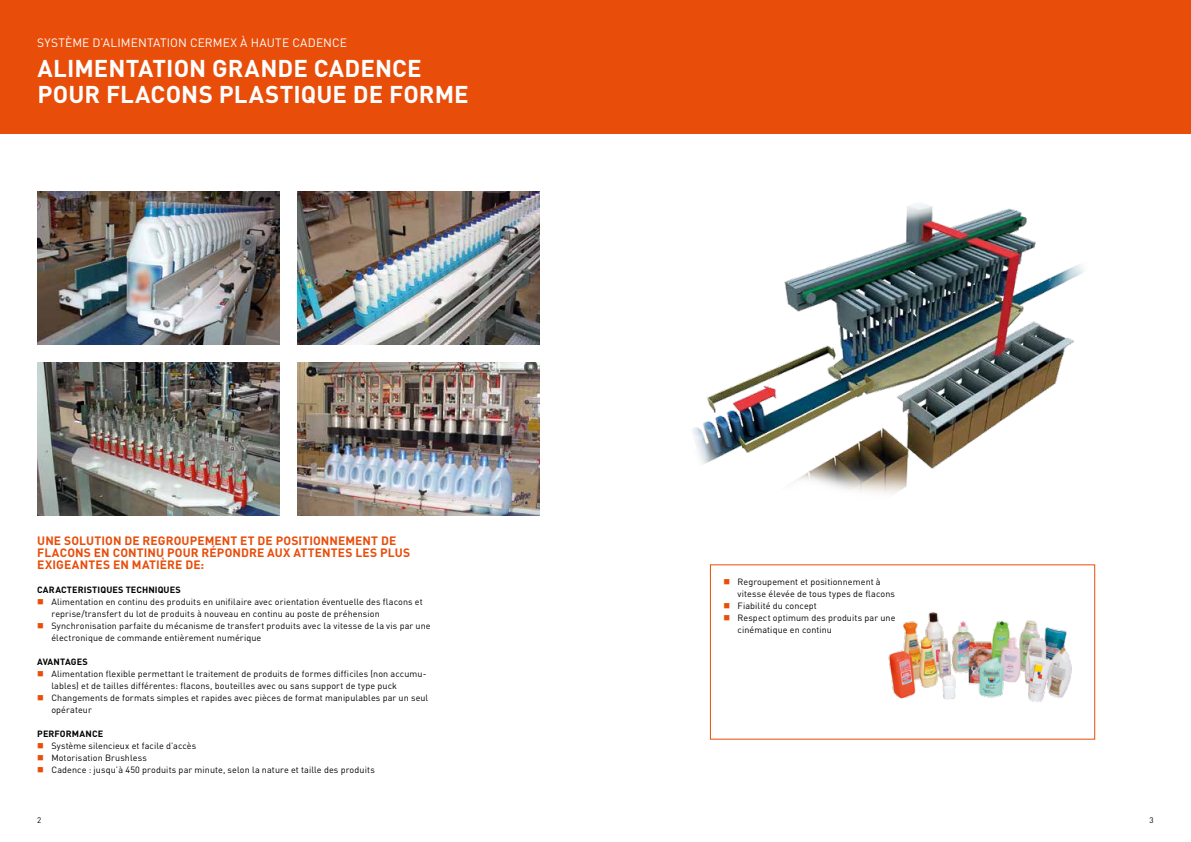
<style>
.page{position:relative;width:1191px;height:842px;background:#fff}
.page>*{position:absolute;margin:0;border:0;box-sizing:border-box;transform-origin:0 0}
.t1{font:700 24px/26px "DINOT";letter-spacing:.005em;color:#fff}
.t2{font:700 12px/12px "DINOT";letter-spacing:.01em;color:#e94d0a}
.t3{font:12px "DINOT";letter-spacing:.005em;color:#fff}
.t4{font:9px/12px "DINOT";letter-spacing:.01em;color:#000}
.t5{font:700 9px "DINOT";letter-spacing:.015em;color:#000}
.t6{font:8px "DINOT";color:#000}
.s1{color:#e94d0a}
</style>
<div class="page">
<img style="left:37px;top:191px;width:242px;height:153px">
<img style="left:298px;top:191px;width:241px;height:153px">
<img style="left:37px;top:363px;width:242px;height:153px">
<img style="left:298px;top:363px;width:241px;height:153px">
<img style="left:692px;top:203px;width:392px;height:291px">
<img style="left:888px;top:612px;width:184px;height:90px">
<div style="left:0;top:0;width:1191px;height:134px;background:#e94d0a"></div>
<div style="left:710px;top:565px;width:385px;height:174px;border:1px solid #e94d0a"></div>
<h2 class="t3" style="left:37px;top:36px;width:311px">SYSTÈME D’ALIMENTATION CERMEX À HAUTE CADENCE</h2>
<h1 class="t1" style="left:37px;top:54px;width:433px">ALIMENTATION GRANDE CADENCE<br>POUR FLACONS PLASTIQUE DE FORME</h1>
<h2 class="t2" style="left:37px;top:534px;width:374px">UNE SOLUTION DE REGROUPEMENT ET DE POSITIONNEMENT DE<br>FLACONS EN CONTINU POUR RÉPONDRE AUX ATTENTES LES PLUS<br>EXIGEANTES EN MATIÈRE DE:</h2>
<p class="t5" style="left:37px;top:584px;width:145px">CARACTERISTIQUES TECHNIQUES</p>
<p class="t4" style="left:51px;top:596px;width:373px;text-indent:-14px"><span class="s1">■</span> Alimentation en continu des produits en unifilaire avec orientation éventuelle des flacons et reprise/transfert du lot de produits à nouveau en continu au poste de préhension</p>
<p class="t4" style="left:51px;top:620px;width:381px;text-indent:-14px"><span class="s1">■</span> Synchronisation parfaite du mécanisme de transfert produits avec la vitesse de la vis par une électronique de commande entièrement numérique</p>
<p class="t5" style="left:37px;top:656px;width:52px">AVANTAGES</p>
<p class="t4" style="left:51px;top:668px;width:377px;text-indent:-14px"><span class="s1">■</span> Alimentation flexible permettant le traitement de produits de formes difficiles (non accumu&shy;lables) et de tailles différentes: flacons, bouteilles avec ou sans support de type puck</p>
<p class="t4" style="left:51px;top:691px;width:378px;text-indent:-14px"><span class="s1">■</span> Changements de formats simples et rapides avec pièces de format manipulables par un seul opérateur</p>
<p class="t5" style="left:37px;top:728px;width:67px">PERFORMANCE</p>
<p class="t4" style="left:37px;top:739px;width:161px"><span class="s1">■</span> Système silencieux et facile d’accès</p>
<p class="t4" style="left:37px;top:751px;width:111px"><span class="s1">■</span> Motorisation Brushless</p>
<p class="t4" style="left:37px;top:763px;width:339px"><span class="s1">■</span> Cadence : jusqu’à 450 produits par minute, selon la nature et taille des produits</p>
<p class="t4" style="left:737px;top:575px;width:159px;text-indent:-14px"><span class="s1">■</span> Regroupement et positionnement à vitesse élevée de tous types de flacons</p>
<p class="t4" style="left:723px;top:599px;width:95px"><span class="s1">■</span> Fiabilité du concept</p>
<p class="t4" style="left:737px;top:611px;width:159px;text-indent:-14px"><span class="s1">■</span> Respect optimum des produits par une cinématique en continu</p>
<p class="t6" style="left:37px;top:815px;width:6px">2</p>
<p class="t6" style="left:1149px;top:815px;width:6px">3</p>
</div>
